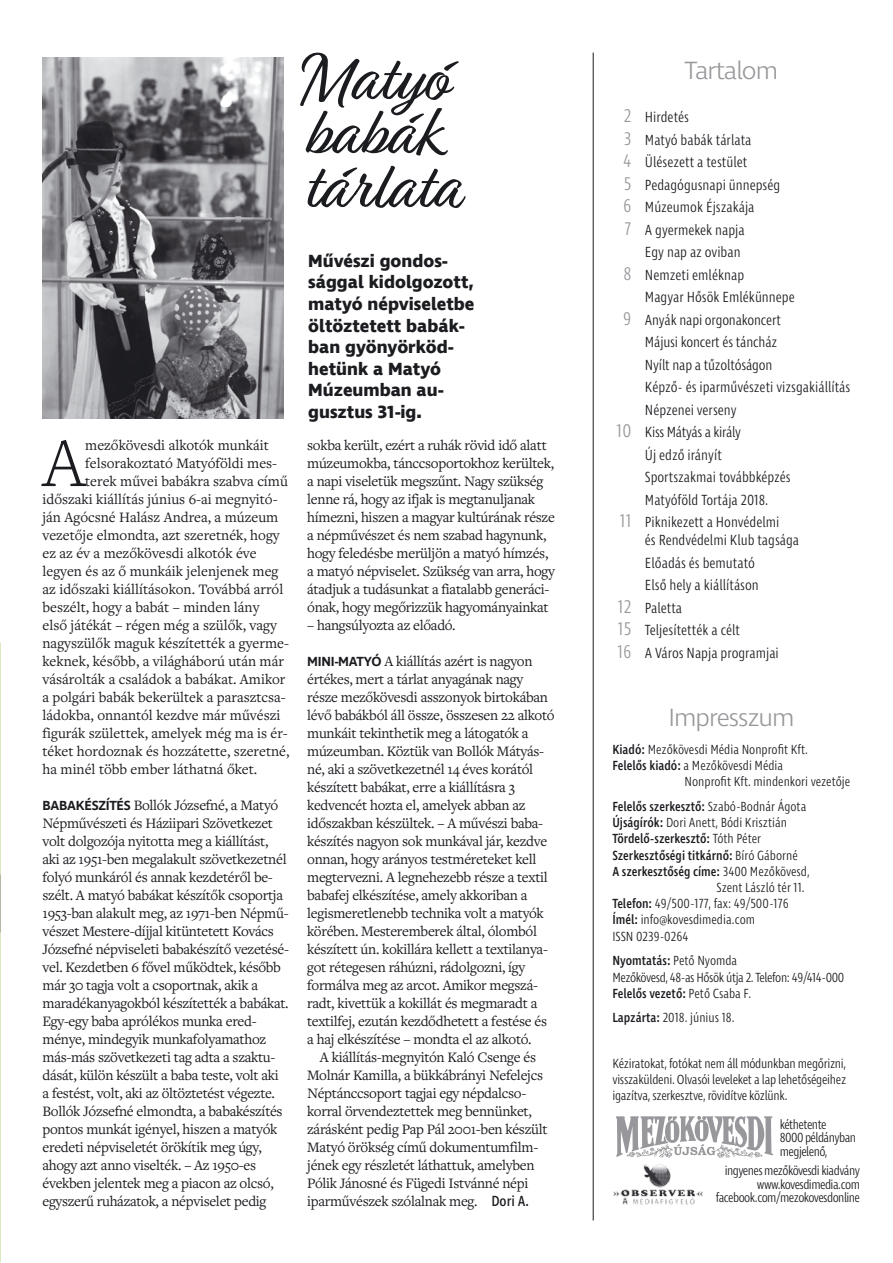
<style>
.page{position:relative;width:893px;height:1263px;background:#fff}
.page>*{position:absolute;margin:0;border:0;box-sizing:border-box;transform-origin:0 0}
.t1{font:300 72.6px "Freight Text Pro";color:#1b1c20}
.t2{font:69.3px/54px "Relation Two";color:#1b1c20}
.t3{font:300 25.5px "Ingra";letter-spacing:-.04em;color:#98989c}
.t4{font:300 18.75px/22.5px "Ingra Cd";color:#98989c;text-align:justify}
.t5{font:700 18px/21.6px "Ingra";color:#1b1c20}
.t6{font:15px/18px "Freight Text Pro";letter-spacing:-.02em;color:#1b1c20}
.t7{font:15px "Freight Text Pro";color:#1b1c20}
.t8{font:300 15px/22.5px "Ingra Cd";color:#1b1c20}
.t9{font:15px "Ingra Cd";color:#1b1c20}
.t10{font:300 13.5px/16.2px "Ingra Cd";letter-spacing:-.02em;color:#1b1c20}
.t11{font:500 13.5px "Ingra Cd";color:#1b1c20}
.t12{font:300 13.5px "Ingra Cd";color:#1b1c20}
.t13{font:300 13.5px/13.5px "Ingra Cd";letter-spacing:-.045em;color:#1b1c20;text-align:right}
.t14{font:300 13.5px/13.5px "Ingra Cd";letter-spacing:-.04em;color:#1b1c20}
.s1{font-family:"Ingra";font-weight:600;font-size:13.5px}
.s2{font-weight:500}
.s3{font-weight:300}
</style>
<div class="page">
<svg style="left:616px;top:1116px;width:157px;height:42px"></svg>
<img style="left:613px;top:1164px;width:90px;height:40px">
<hr style="left:593px;top:53px;width:1px;height:1167px;background:#1b1c20">
<svg style="left:0;top:642px;width:1px;height:110px"></svg>
<img style="left:43px;top:57px;width:241px;height:361px">
<h2 class="t2" style="left:302px;top:47px;width:159px">Matyó babák tárlata</h2>
<h1 class="t1" style="left:43px;top:415px;width:44px">A</h1>
<p class="t7" style="left:85px;top:435px;width:185px">mezőkövesdi alkotók munkáit</p>
<p class="t7" style="left:85px;top:453px;width:193px">felsorakoztató Matyóföldi mes-</p>
<p class="t7" style="left:85px;top:471px;width:204px">terek művei babákra szabva című</p>
<p class="t7" style="left:43px;top:489px;width:237px">időszaki kiállítás június 6-ai megnyitó-</p>
<p class="t7" style="left:43px;top:507px;width:237px">ján Agócsné Halász Andrea, a múzeum</p>
<p class="t7" style="left:43px;top:525px;width:239px">vezetője elmondta, azt szeretnék, hogy</p>
<p class="t7" style="left:43px;top:543px;width:216px">ez az év a mezőkövesdi alkotók éve</p>
<p class="t7" style="left:43px;top:561px;width:237px">legyen és az ő munkáik jelenjenek meg</p>
<p class="t7" style="left:43px;top:579px;width:242px">az időszaki kiállításokon. Továbbá arról</p>
<p class="t7" style="left:43px;top:597px;width:218px">beszélt, hogy a babát – minden lány</p>
<p class="t7" style="left:43px;top:615px;width:236px">első játékát – régen még a szülők, vagy</p>
<p class="t7" style="left:43px;top:633px;width:248px">nagyszülők maguk készítették a gyerme-</p>
<p class="t7" style="left:43px;top:651px;width:243px">keknek, később, a világháború után már</p>
<p class="t7" style="left:43px;top:669px;width:244px">vásárolták a családok a babákat. Amikor</p>
<p class="t7" style="left:43px;top:687px;width:245px">a polgári babák bekerültek a parasztcsa-</p>
<p class="t7" style="left:43px;top:705px;width:239px">ládokba, onnantól kezdve már művészi</p>
<p class="t7" style="left:43px;top:723px;width:247px">figurák születtek, amelyek még ma is ér-</p>
<p class="t7" style="left:43px;top:741px;width:249px">téket hordoznak és hozzátette, szeretné,</p>
<p class="t7" style="left:43px;top:759px;width:216px">ha minél több ember láthatná őket.</p>
<p class="t6" style="left:43px;top:796px;width:248px"><span class="s1">BABAKÉSZÍTÉS</span> Bollók Józsefné, a Matyó Népművészeti és Háziipari Szövetkezet volt dolgozója nyitotta meg a kiállítást, aki az 1951-ben megalakult szövetkezetnél folyó munkáról és annak kezdetéről be&shy;szélt. A matyó babákat készítők csoportja 1953-ban alakult meg, az 1971-ben Népmű&shy;vészet Mestere-díjjal kitüntetett Kovács Józsefné népviseleti babakészítő vezetésé&shy;vel. Kezdetben 6 fővel működtek, később már 30 tagja volt a csoportnak, akik a maradékanyagokból készítették a babákat.<br>Egy-egy baba aprólékos munka ered&shy;ménye, mindegyik munkafolyamathoz más-más szövetkezeti tag adta a szaktu&shy;dását, külön készült a baba teste, volt aki a festést, volt, aki az öltöztetést végezte.<br>Bollók Józsefné elmondta, a babakészítés pontos munkát igényel, hiszen a matyók eredeti népviseletét örökítik meg úgy, ahogy azt anno viselték. – Az 1950-es években jelentek meg a piacon az olcsó, egyszerű ruházatok, a népviselet pedig</p>
<p class="t5" style="left:308px;top:251px;width:168px">Művészi gondos&shy;sággal kidolgozott, matyó népviseletbe öltöztetett babák&shy;ban gyönyörköd&shy;hetünk a Matyó<br>Múzeumban au&shy;gusztus 31-ig.</p>
<p class="t6" style="left:307px;top:436px;width:249px">sokba került, ezért a ruhák rövid idő alatt múzeumokba, tánccsoportokhoz kerültek, a napi viseletük megszűnt. Nagy szükség lenne rá, hogy az ifjak is megtanuljanak hímezni, hiszen a magyar kultúrának része a népművészet és nem szabad hagynunk, hogy feledésbe merüljön a matyó hímzés, a matyó népviselet. Szükség van arra, hogy átadjuk a tudásunkat a fiatalabb generáci&shy;ónak, hogy megőrizzük hagyományainkat</p>
<p class="t6" style="left:307px;top:616px;width:150px">– hangsúlyozta az előadó.</p>
<p class="t6" style="left:307px;top:652px;width:249px"><span class="s1">MINI-MATYÓ</span> A kiállítás azért is nagyon értékes, mert a tárlat anyagának nagy része mezőkövesdi asszonyok birtokában lévő babákból áll össze, összesen 22 alkotó munkáit tekinthetik meg a látogatók a múzeumban. Köztük van Bollók Mátyás&shy;né, aki a szövetkezetnél 14 éves korától készített babákat, erre a kiállításra 3 kedvencét hozta el, amelyek abban az időszakban készültek. – A művészi baba&shy;készítés nagyon sok munkával jár, kezdve onnan, hogy arányos testméreteket kell megtervezni. A legnehezebb része a textil babafej elkészítése, amely akkoriban a legismeretlenebb technika volt a matyók körében. Mesteremberek által, ólomból készített ún. kokillára kellett a textilanya&shy;got rétegesen ráhúzni, rádolgozni, így formálva meg az arcot. Amikor megszá&shy;radt, kivettük a kokillát és megmaradt a textilfej, ezután kezdődhetett a festése és a haj elkészítése – mondta el az alkotó.</p>
<p class="t6" style="left:307px;top:1048px;width:242px;text-indent:13px">A kiállítás-megnyitón Kaló Csenge és Molnár Kamilla, a bükkábrányi Nefelejcs Néptánccsoport tagjai egy népdalcso&shy;korral örvendeztettek meg bennünket, zárásként pedig Pap Pál 2001-ben készült Matyó örökség című dokumentumfilm&shy;jének egy részletét láthattuk, amelyben Pólik Jánosné és Fügedi Istvánné népi iparművészek szólalnak meg.</p>
<p class="t9" style="left:491px;top:1192px;width:39px">Dori A.</p>
<p class="t4" style="left:623px;top:106px;width:10px">2<br>3<br>4<br>5<br>6<br>7</p>
<p class="t4" style="left:623px;top:263px;width:10px">8</p>
<p class="t4" style="left:623px;top:308px;width:10px">9</p>
<p class="t4" style="left:617px;top:421px;width:16px">10</p>
<p class="t4" style="left:620px;top:511px;width:13px">11</p>
<p class="t4" style="left:617px;top:596px;width:16px">12<br>15<br>16</p>
<h3 class="t3" style="left:685px;top:54px;width:95px">Tartalom</h3>
<p class="t8" style="left:645px;top:107px;width:207px">Hirdetés<br>Matyó babák tárlata<br>Ülésezett a testület<br>Pedagógusnapi ünnepség<br>Múzeumok Éjszakája<br>A gyermekek napja<br>Egy nap az oviban<br>Nemzeti emléknap<br>Magyar Hősök Emlékünnepe<br>Anyák napi orgonakoncert<br>Májusi koncert és táncház<br>Nyílt nap a tűzoltóságon<br>Képző- és iparművészeti vizsgakiállítás<br>Népzenei verseny<br>Kiss Mátyás a király<br>Új edző irányít<br>Sportszakmai továbbképzés<br>Matyóföld Tortája 2018.<br>Piknikezett a Honvédelmi</p>
<p class="t8" style="left:645px;top:530px;width:156px">és Rendvédelmi Klub tagsága<br>Előadás és bemutató<br>Első hely a kiállításon<br>Paletta<br>Teljesítették a célt<br>A Város Napja programjai</p>
<h3 class="t3" style="left:669px;top:702px;width:127px">Impresszum</h3>
<p class="t12" style="left:612px;top:741px;width:197px"><span class="s2">Kiadó:</span> Mezőkövesdi Média Nonprofit Kft.</p>
<p class="t10" style="left:612px;top:758px;width:172px"><span class="s2">Felelős kiadó:</span> a Mezőkövesdi Média</p>
<p class="t10" style="left:685px;top:774px;width:167px">Nonprofit Kft. mindenkori vezetője</p>
<p class="t11" style="left:612px;top:798px;width:196px">Felelős szerkesztő: <span class="s3">Szabó-Bodnár Ágota</span></p>
<p class="t12" style="left:612px;top:814px;width:176px"><span class="s2">Újságírók:</span> Dori Anett, Bódi Krisztián</p>
<p class="t11" style="left:612px;top:830px;width:150px">Tördelő-szerkesztő: <span class="s3">Tóth Péter</span></p>
<p class="t11" style="left:612px;top:847px;width:187px">Szerkesztőségi titkárnő: <span class="s3">Bíró Gáborné</span></p>
<p class="t11" style="left:612px;top:863px;width:199px">A szerkesztőség címe: <span class="s3">3400 Mezőkövesd,</span></p>
<p class="t10" style="left:716px;top:880px;width:90px">Szent László tér 11.</p>
<p class="t12" style="left:612px;top:895px;width:178px"><span class="s2">Telefon:</span> 49/500-177, fax: 49/500-176</p>
<p class="t10" style="left:612px;top:912px;width:144px"><span class="s2">Ímél:</span> info@kovesdimedia.com</p>
<p class="t12" style="left:612px;top:928px;width:78px">ISSN 0239-0264</p>
<p class="t10" style="left:612px;top:953px;width:234px"><span class="s2">Nyomtatás:</span> Pető Nyomda<br>Mezőkövesd, 48-as Hősök útja 2. Telefon: 49/414-000<br><span class="s2">Felelős vezető:</span> Pető Csaba F.</p>
<p class="t10" style="left:612px;top:1010px;width:124px"><span class="s2">Lapzárta:</span> 2018. június 18.</p>
<p class="t10" style="left:612px;top:1056px;width:235px;text-align:justify">Kéziratokat, fotókat nem áll módunkban megőrizni, visszaküldeni. Olvasói leveleket a lap lehetőségeihez igazítva, szerkesztve, rövidítve közlünk.</p>
<p class="t14" style="left:780px;top:1118px;width:78px">kéthetente<br>8000 példányban megjelenő,</p>
<p class="t13" style="left:716px;top:1165px;width:146px">ingyenes mezőkövesdi kiadvány www.kovesdimedia.com facebook.com/mezokovesdonline</p>
</div>
